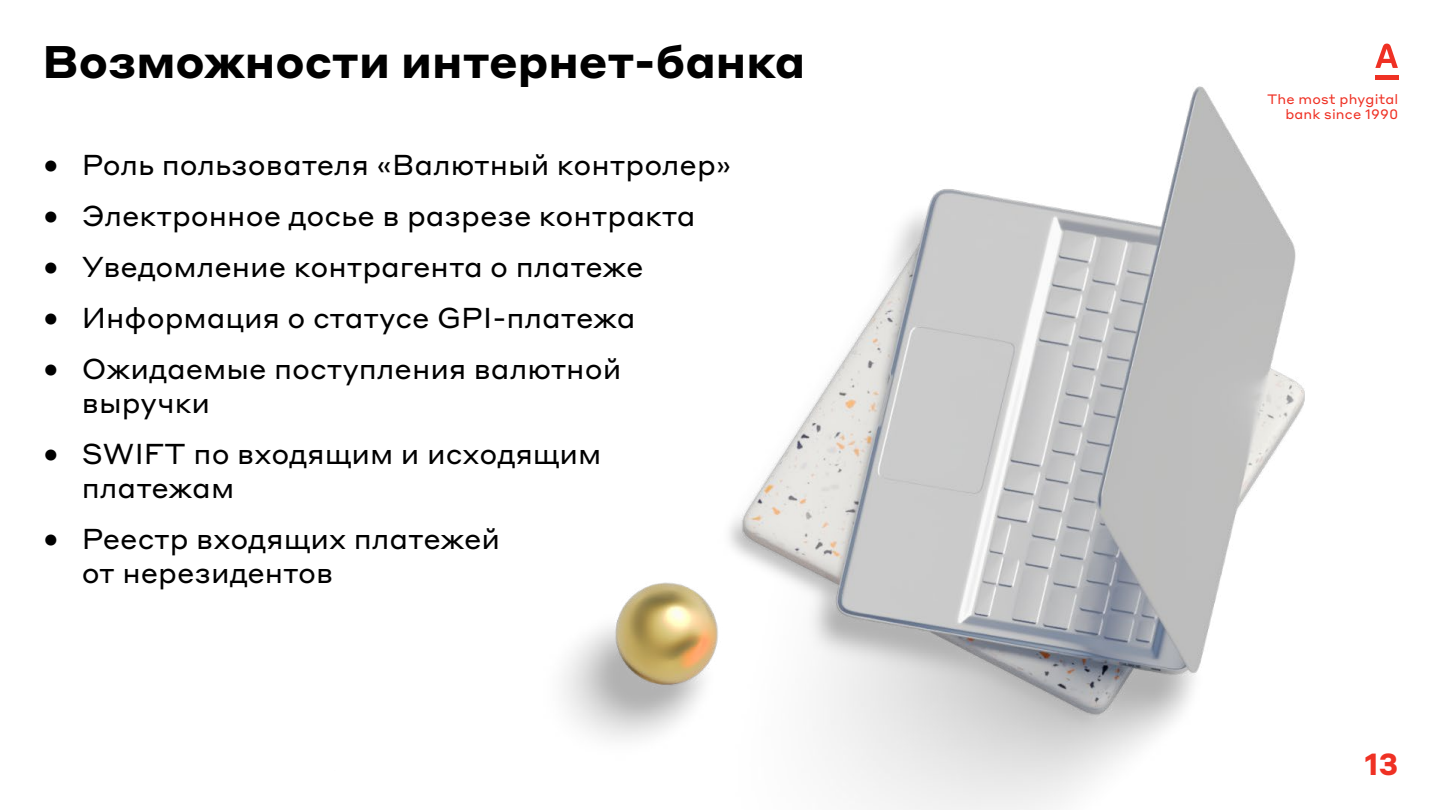
<style>
.page{position:relative;width:1441px;height:810px;background:#fff}
.page>*{position:absolute;margin:0;border:0;box-sizing:border-box;transform-origin:0 0}
.t1{font:700 45px "Styrene ALC";color:#000}
.t2{font:700 30px "Styrene ALC";color:#ef3124}
.t3{font:28.35px/34px "Styrene ALC";color:#000}
.t4{font:13.5px/15px "Styrene ALC";letter-spacing:.01em;color:#ef3124;text-align:right}
</style>
<div class="page">
<img style="left:563px;top:43px;width:836px;height:767px">
<div style="left:1374px;top:75px;width:24px;height:5px;background:#ef3124"></div>
<svg style="left:1375px;top:44px;width:22px;height:24px"></svg>
<h1 class="t1" style="left:43px;top:23px;width:764px">Возможности интернет-банка</h1>
<p class="t3" style="left:43px;top:145px;width:690px">• Роль пользователя «Валютный контролер»</p>
<p class="t3" style="left:43px;top:196px;width:654px">• Электронное досье в разрезе контракта</p>
<p class="t3" style="left:43px;top:247px;width:602px">• Уведомление контрагента о платеже</p>
<p class="t3" style="left:43px;top:298px;width:594px">• Информация о статусе GPI-платежа</p>
<p class="t3" style="left:82px;top:349px;width:541px;text-indent:-39px">• Ожидаемые поступления валютной выручки</p>
<p class="t3" style="left:82px;top:435px;width:521px;text-indent:-39px">• SWIFT по входящим и исходящим платежам</p>
<p class="t3" style="left:82px;top:520px;width:420px;text-indent:-39px">• Реестр входящих платежей от нерезидентов</p>
<p class="t4" style="left:1266px;top:90px;width:133px">The most phygital bank since 1990</p>
<p class="t2" style="left:1364px;top:739px;width:35px">13</p>
</div>
